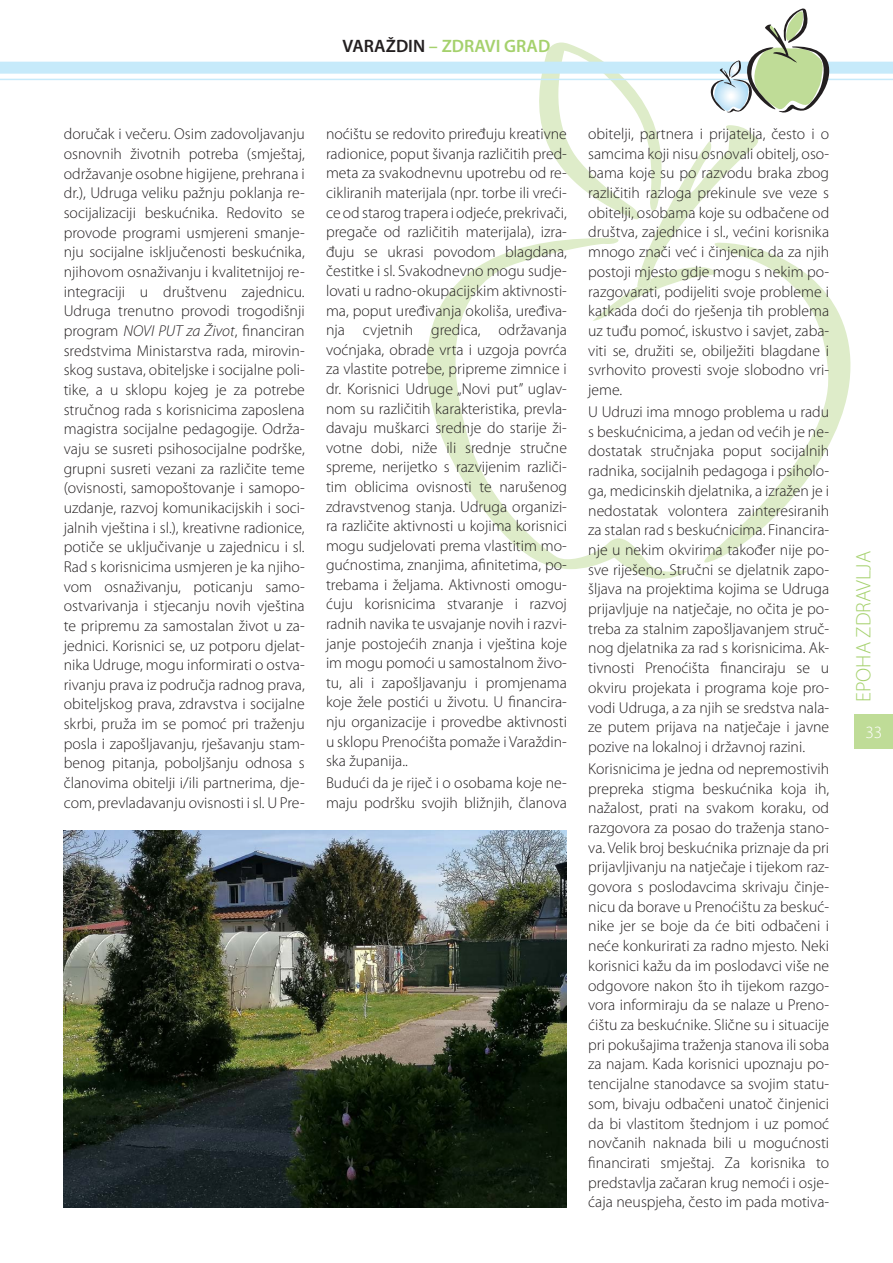
<style>
.page{position:relative;width:893px;height:1263px;background:#fff}
.page>*{position:absolute;margin:0;border:0;box-sizing:border-box;transform-origin:0 0}
.t1{font:300 21px "Myriad Pro";color:#a5d16d}
.t2{font:600 18px "Myriad Pro";color:#a5d16d}
.t3{font:300 17.25px "Myriad Pro";color:#fff}
.t4{font:300 15.75px/19.6px "Myriad Pro";color:#231f20;text-align:justify}
.s1{color:#231f20}
.s2{font-style:italic}
</style>
<div class="page">
<svg style="left:427px;top:250px;width:260px;height:329px"></svg>
<svg style="left:704px;top:299px;width:147px;height:263px"></svg>
<div style="left:0;top:62px;width:893px;height:12px;background:#c6eafa"></div>
<hr style="left:0;top:79px;width:893px;height:1px;background:#c6eafa">
<svg style="left:515px;top:8px;width:315px;height:313px"></svg>
<div style="left:855px;top:714px;width:38px;height:34px;background:#bfdc97"></div>
<img style="left:64px;top:830px;width:503px;height:378px">
<p class="t2" style="left:343px;top:34px;width:209px"><span class="s1">VARAŽDIN</span> – ZDRAVI GRAD</p>
<p class="t4" style="left:64px;top:124px;width:242px">doručak i večeru. Osim zadovoljavanju osnovnih životnih potreba (smještaj, održavanje osobne higijene, prehrana i dr.), Udruga veliku pažnju poklanja re&shy;socijalizaciji beskućnika. Redovito se provode programi usmjereni smanje&shy;nju socijalne isključenosti beskućnika, njihovom osnaživanju i kvalitetnijoj re&shy;integraciji u društvenu zajednicu.<br>Udruga trenutno provodi trogodišnji program <span class="s2">NOVI PUT za Život</span>, financiran sredstvima Ministarstva rada, mirovin&shy;skog sustava, obiteljske i socijalne poli&shy;tike, a u sklopu kojeg je za potrebe stručnog rada s korisnicima zaposlena magistra socijalne pedagogije. Održa&shy;vaju se susreti psihosocijalne podrške, grupni susreti vezani za različite teme (ovisnosti, samopoštovanje i samopo&shy;uzdanje, razvoj komunikacijskih i soci&shy;jalnih vještina i sl.), kreativne radionice, potiče se uključivanje u zajednicu i sl.<br>Rad s korisnicima usmjeren je ka njiho&shy;vom osnaživanju, poticanju samo&shy;ostvarivanja i stjecanju novih vještina te pripremu za samostalan život u za&shy;jednici. Korisnici se, uz potporu djelat&shy;nika Udruge, mogu informirati o ostva&shy;rivanju prava iz područja radnog prava, obiteljskog prava, zdravstva i socijalne skrbi, pruža im se pomoć pri traženju posla i zapošljavanju, rješavanju stam&shy;benog pitanja, poboljšanju odnosa s članovima obitelji i/ili partnerima, dje&shy;com, prevladavanju ovisnosti i sl. U Pre-</p>
<p class="t4" style="left:326px;top:124px;width:242px">noćištu se redovito priređuju kreativne radionice, poput šivanja različitih pred&shy;meta za svakodnevnu upotrebu od re&shy;cikliranih materijala (npr. torbe ili vreći&shy;ce od starog trapera i odjeće, prekrivači, pregače od različitih materijala), izra&shy;đuju se ukrasi povodom blagdana, čestitke i sl. Svakodnevno mogu sudje&shy;lovati u radno-okupacijskim aktivnosti&shy;ma, poput uređivanja okoliša, uređiva&shy;nja cvjetnih gredica, održavanja voćnjaka, obrade vrta i uzgoja povrća za vlastite potrebe, pripreme zimnice i dr. Korisnici Udruge „Novi put” uglav&shy;nom su različitih karakteristika, prevla&shy;davaju muškarci srednje do starije ži&shy;votne dobi, niže ili srednje stručne spreme, nerijetko s razvijenim različi&shy;tim oblicima ovisnosti te narušenog zdravstvenog stanja. Udruga organizi&shy;ra različite aktivnosti u kojima korisnici mogu sudjelovati prema vlastitim mo&shy;gućnostima, znanjima, afinitetima, po&shy;trebama i željama. Aktivnosti omogu&shy;ćuju korisnicima stvaranje i razvoj radnih navika te usvajanje novih i razvi&shy;janje postojećih znanja i vještina koje im mogu pomoći u samostalnom živo&shy;tu, ali i zapošljavanju i promjenama koje žele postići u životu. U financira&shy;nju organizacije i provedbe aktivnosti u sklopu Prenoćišta pomaže i Varaždin&shy;ska županija..</p>
<p class="t4" style="left:326px;top:773px;width:242px">Budući da je riječ i o osobama koje ne&shy;maju podršku svojih bližnjih, članova</p>
<p class="t4" style="left:588px;top:124px;width:242px">obitelji, partnera i prijatelja, često i o samcima koji nisu osnovali obitelj, oso&shy;bama koje su po razvodu braka zbog različitih razloga prekinule sve veze s obitelji, osobama koje su odbačene od društva, zajednice i sl., većini korisnika mnogo znači već i činjenica da za njih postoji mjesto gdje mogu s nekim po&shy;razgovarati, podijeliti svoje probleme i katkada doći do rješenja tih problema uz tuđu pomoć, iskustvo i savjet, zaba&shy;viti se, družiti se, obilježiti blagdane i svrhovito provesti svoje slobodno vri&shy;jeme.</p>
<p class="t4" style="left:588px;top:402px;width:242px">U Udruzi ima mnogo problema u radu s beskućnicima, a jedan od većih je ne&shy;dostatak stručnjaka poput socijalnih radnika, socijalnih pedagoga i psiholo&shy;ga, medicinskih djelatnika, a izražen je i nedostatak volontera zainteresiranih za stalan rad s beskućnicima. Financira&shy;nje u nekim okvirima također nije po&shy;sve riješeno. Stručni se djelatnik zapo&shy;šljava na projektima kojima se Udruga prijavljuje na natječaje, no očita je po&shy;treba za stalnim zapošljavanjem struč&shy;nog djelatnika za rad s korisnicima. Ak&shy;tivnosti Prenoćišta financiraju se u okviru projekata i programa koje pro&shy;vodi Udruga, a za njih se sredstva nala&shy;ze putem prijava na natječaje i javne pozive na lokalnoj i državnoj razini.</p>
<p class="t4" style="left:588px;top:758px;width:242px">Korisnicima je jedna od nepremostivih prepreka stigma beskućnika koja ih, nažalost, prati na svakom koraku, od razgovora za posao do traženja stano&shy;va. Velik broj beskućnika priznaje da pri prijavljivanju na natječaje i tijekom raz&shy;govora s poslodavcima skrivaju činje&shy;nicu da borave u Prenoćištu za beskuć&shy;nike jer se boje da će biti odbačeni i neće konkurirati za radno mjesto. Neki korisnici kažu da im poslodavci više ne odgovore nakon što ih tijekom razgo&shy;vora informiraju da se nalaze u Preno&shy;ćištu za beskućnike. Slične su i situacije pri pokušajima traženja stanova ili soba za najam. Kada korisnici upoznaju po&shy;tencijalne stanodavce sa svojim statu&shy;som, bivaju odbačeni unatoč činjenici da bi vlastitom štednjom i uz pomoć novčanih naknada bili u mogućnosti financirati smještaj. Za korisnika to predstavlja začaran krug nemoći i osje&shy;ćaja neuspjeha, često im pada motiva-</p>
<h1 class="t1" style="left:851px;top:702px;width:152px;rotate:-90deg">EPOHA ZDRAVLJA</h1>
<p class="t3" style="left:865px;top:722px;width:18px">33</p>
</div>
